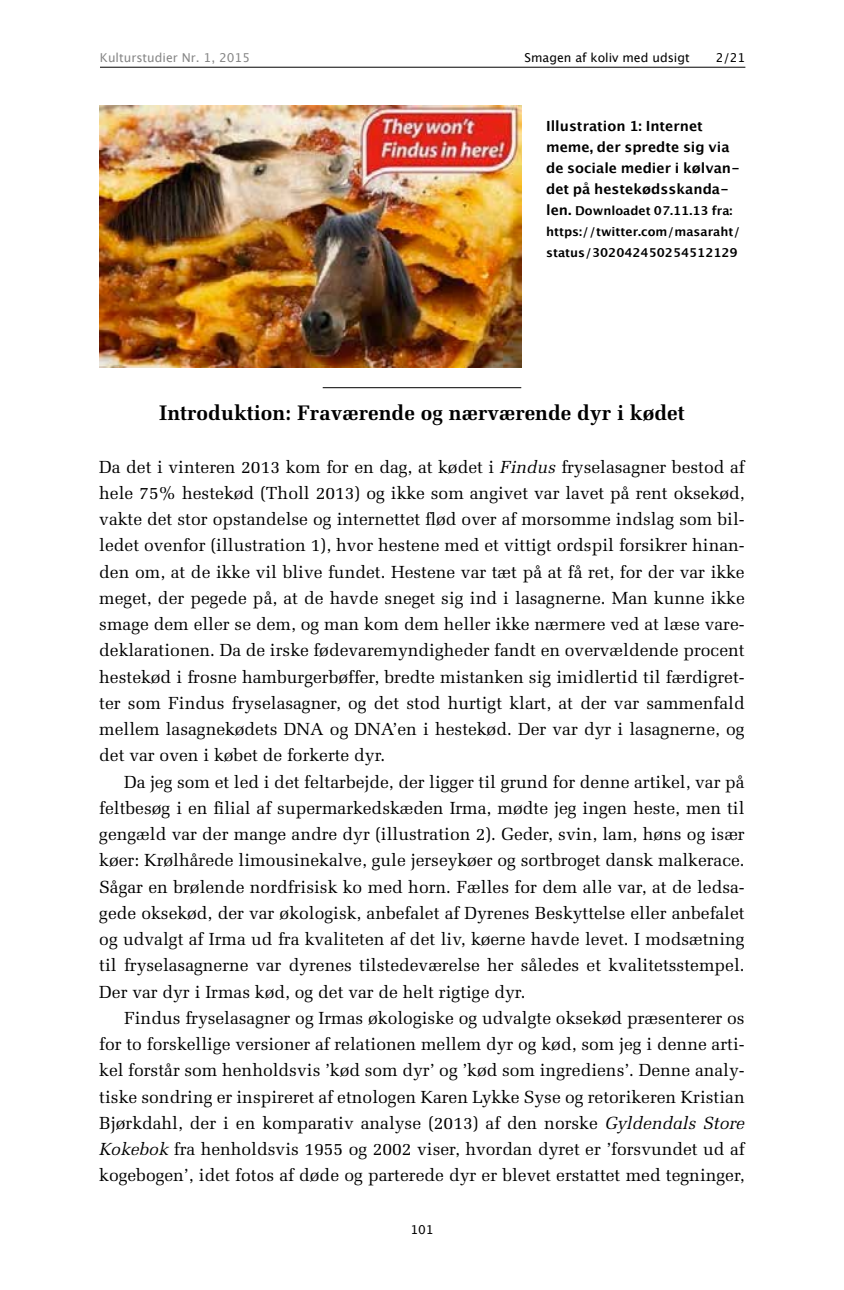
<style>
.page{position:relative;width:844px;height:1290px;background:#fff}
.page>*{position:absolute;margin:0;border:0;box-sizing:border-box;transform-origin:0 0}
.t1{font:700 21px "Melior";color:#000}
.t2{font:17.5px/26.2px "Melior";color:#000;text-align:justify}
.t3{font:700 14px/21px "Lucida Grande";color:#000}
.t4{font:700 12.25px/21px "Lucida Grande";color:#000}
.t5{font:12.25px "Lucida Grande";color:#000}
.t6{font:12.25px "Lucida Grande";color:#878787}
.s1{font-size:14px}
.s2{font-style:italic}
</style>
<div class="page">
<hr style="left:100px;top:67px;width:645px;height:1px;background:#000">
<hr style="left:322px;top:387px;width:199px;height:1px;background:#000">
<img style="left:99px;top:105px;width:422px;height:263px">
<p class="t6" style="left:100px;top:51px;width:151px">Kulturstudier Nr. 1, 2015</p>
<p class="t5" style="left:524px;top:51px;width:167px">Smagen af koliv med udsigt</p>
<p class="t5" style="left:715px;top:51px;width:31px">2/21</p>
<p class="t3" style="left:546px;top:116px;width:195px">Illustration 1: Internet meme, der spredte sig via de sociale medier i kølvan&shy;det på hestekødsskanda-</p>
<p class="t4" style="left:546px;top:200px;width:196px"><span class="s1">len.</span> Downloadet 07.11.13 fra: https://twitter.com/masaraht/ status/302042450254512129</p>
<p class="t1" style="left:159px;top:400px;width:527px">Introduktion: Fraværende og nærværende dyr i kødet</p>
<p class="t2" style="left:99px;top:453px;width:646px">Da det i vinteren 2013 kom for en dag, at kødet i <span class="s2">Findus</span> fryselasagner bestod af hele 75% hestekød (Tholl 2013) og ikke som angivet var lavet på rent oksekød, vakte det stor opstandelse og internettet flød over af morsomme indslag som bil&shy;ledet ovenfor (illustration 1), hvor hestene med et vittigt ordspil forsikrer hinan&shy;den om, at de ikke vil blive fundet. Hestene var tæt på at få ret, for der var ikke meget, der pegede på, at de havde sneget sig ind i lasagnerne. Man kunne ikke smage dem eller se dem, og man kom dem heller ikke nærmere ved at læse vare&shy;deklarationen. Da de irske fødevaremyndigheder fandt en overvældende procent hestekød i frosne hamburgerbøffer, bredte mistanken sig imidlertid til færdigret&shy;ter som Findus fryselasagner, og det stod hurtigt klart, at der var sammenfald mellem lasagnekødets DNA og DNA’en i hestekød. Der var dyr i lasagnerne, og det var oven i købet de forkerte dyr.</p>
<p class="t2" style="left:99px;top:768px;width:646px;text-indent:25px">Da jeg som et led i det feltarbejde, der ligger til grund for denne artikel, var på feltbesøg i en filial af supermarkedskæden Irma, mødte jeg ingen heste, men til gengæld var der mange andre dyr (illustration 2). Geder, svin, lam, høns og især køer: Krølhårede limousinekalve, gule jerseykøer og sortbroget dansk malkerace.<br>Sågar en brølende nordfrisisk ko med horn. Fælles for dem alle var, at de ledsa&shy;gede oksekød, der var økologisk, anbefalet af Dyrenes Beskyttelse eller anbefalet og udvalgt af Irma ud fra kvaliteten af det liv, køerne havde levet. I modsætning til fryselasagnerne var dyrenes tilstedeværelse her således et kvalitetsstempel.<br>Der var dyr i Irmas kød, og det var de helt rigtige dyr.</p>
<p class="t2" style="left:99px;top:1005px;width:646px;text-indent:25px">Findus fryselasagner og Irmas økologiske og udvalgte oksekød præsenterer os for to forskellige versioner af relationen mellem dyr og kød, som jeg i denne arti&shy;kel forstår som henholdsvis ’kød som dyr’ og ’kød som ingrediens’. Denne analy&shy;tiske sondring er inspireret af etnologen Karen Lykke Syse og retorikeren Kristian Bjørkdahl, der i en komparativ analyse (2013) af den norske <span class="s2">Gyldendals Store Kokebok</span> fra henholdsvis 1955 og 2002 viser, hvordan dyret er ’forsvundet ud af kogebogen’, idet fotos af døde og parterede dyr er blevet erstattet med tegninger,</p>
<p class="t5" style="left:410px;top:1222px;width:25px">101</p>
</div>
